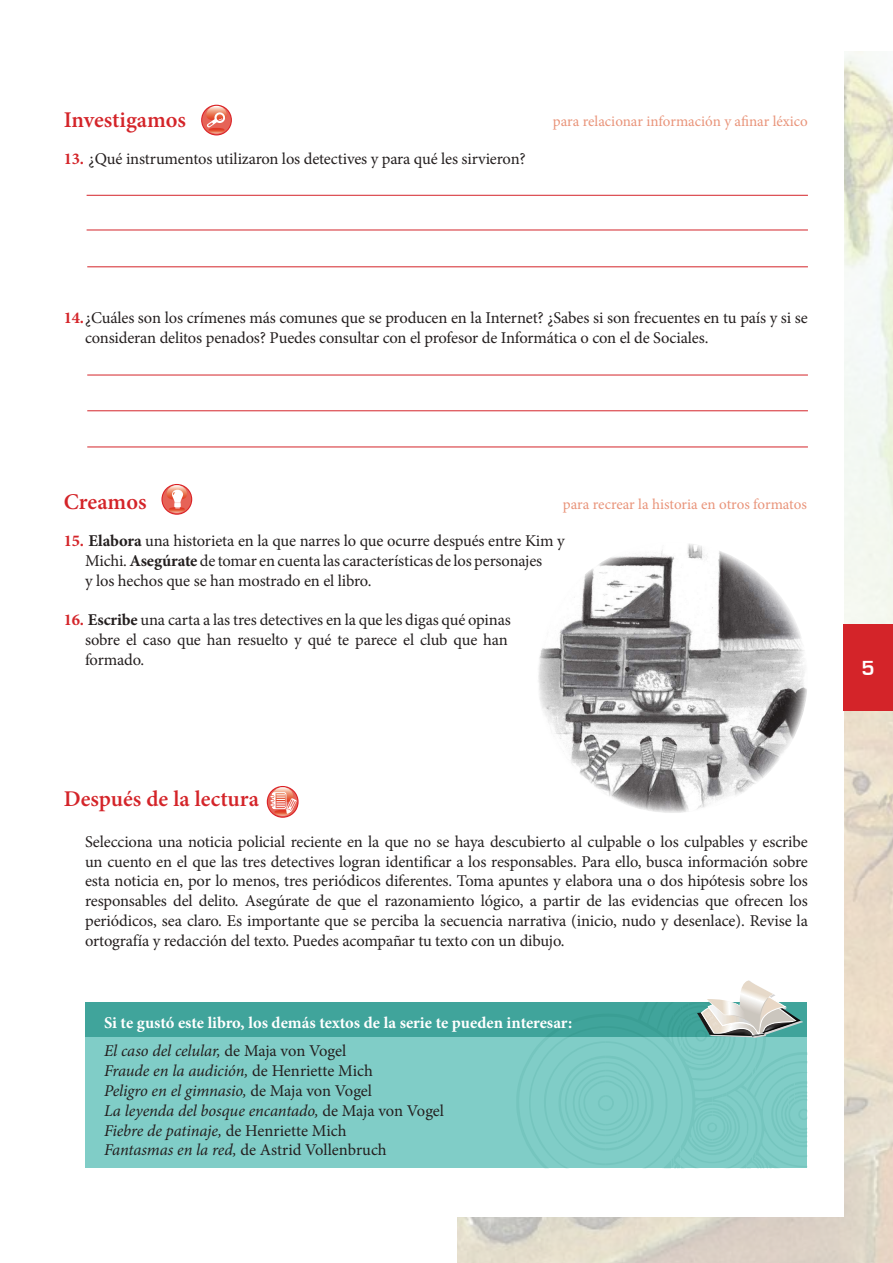
<style>
.page{position:relative;width:893px;height:1263px;background:#fff}
.page>*{position:absolute;margin:0;border:0;box-sizing:border-box;transform-origin:0 0}
.t1{font:600 22.5px "Minion Pro";color:#d42429}
.t2{font:700 21px "Eurostile";color:#fff}
.t3{font:16.5px/19.8px "Minion Pro";letter-spacing:-.01em;color:#241f1f}
.t4{font:italic 16.5px/19.8px "Minion Pro";letter-spacing:-.005em;color:#241f1f}
.t5{font:700 16.5px/28.3px "Minion Pro";color:#fff}
.t6{font:15px "Minion Pro";color:#e9947a}
.t7{font:7.05px "Myriad Pro";color:#241f1f}
.s1{font-weight:700;color:#d42429}
.s2{font-weight:700}
.s3{font-weight:400;font-style:italic;color:#241f1f}
.s4{font-weight:400;color:#241f1f}
.s5{font-style:normal}
</style>
<div class="page">
<svg style="left:457px;top:51px;width:436px;height:1212px"></svg>
<div style="left:0;top:0;width:843px;height:1216px;background:#fff"></div>
<div style="left:843px;top:624px;width:50px;height:87px;background:#d42429"></div>
<hr style="left:87px;top:195px;width:721px;height:1px;background:#d42429">
<hr style="left:87px;top:230px;width:721px;height:1px;background:#d42429">
<hr style="left:87px;top:375px;width:721px;height:1px;background:#d42429">
<hr style="left:87px;top:410px;width:721px;height:1px;background:#d42429">
<hr style="left:87px;top:447px;width:721px;height:1px;background:#d42429">
<hr style="left:87px;top:266px;width:721px;height:1px;background:#d42429">
<svg style="left:201px;top:105px;width:31px;height:30px"></svg>
<div style="left:202px;top:106px;width:29px;height:28px;background:#e66357;border-radius:50%"></div>
<svg style="left:206px;top:106px;width:21px;height:27px"></svg>
<div style="left:86px;top:1002px;width:721px;height:166px;background:#80cdc7"></div>
<svg style="left:515px;top:1036px;width:292px;height:132px"></svg>
<div style="left:86px;top:1002px;width:721px;height:34px;background:#40a49b"></div>
<svg style="left:697px;top:980px;width:106px;height:58px"></svg>
<svg style="left:161px;top:484px;width:31px;height:31px"></svg>
<div style="left:163px;top:485px;width:28px;height:29px;background:#e66357;border-radius:50%"></div>
<svg style="left:167px;top:485px;width:20px;height:28px"></svg>
<img style="left:537px;top:542px;width:271px;height:271px;border-radius:136px">
<svg style="left:267px;top:786px;width:32px;height:32px"></svg>
<svg style="left:268px;top:787px;width:29px;height:30px"></svg>
<svg style="left:270px;top:787px;width:27px;height:28px"></svg>
<h1 class="t1" style="left:64px;top:104px;width:124px">Investigamos</h1>
<p class="t3" style="left:64px;top:149px;width:463px"><span class="s1">13.</span> ¿Qué instrumentos utilizaron los detectives y para qué les sirvieron?</p>
<p class="t6" style="left:553px;top:111px;width:257px">para relacionar información y afinar léxico</p>
<p class="t3" style="left:85px;top:308px;width:724px;text-indent:-21px"><span class="s1">14.</span>¿Cuáles son los crímenes más comunes que se producen en la Internet? ¿Sabes si son frecuentes en tu país y si se consideran delitos penados? Puedes consultar con el profesor de Informática o con el de Sociales.</p>
<p class="t7" style="left:114px;top:331px;width:22px">asociar</p>
<p class="t7" style="left:168px;top:331px;width:24px">analizar</p>
<p class="t7" style="left:217px;top:331px;width:31px">saber mas</p>
<h1 class="t1" style="left:64px;top:487px;width:84px">Creamos</h1>
<p class="t3" style="left:85px;top:531px;width:481px;text-indent:-21px"><span class="s1">15.</span> <span class="s2">Elabora</span> una historieta en la que narres lo que ocurre después entre Kim y<br>Michi. <span class="s2">Asegúrate</span> de tomar en cuenta las características de los personajes<br>y los hechos que se han mostrado en el libro.</p>
<p class="t3" style="left:85px;top:610px;width:427px;text-indent:-21px"><span class="s1">16.</span> <span class="s2">Escribe</span> una carta a las tres detectives en la que les digas qué opinas sobre el caso que han resuelto y qué te parece el club que han formado.</p>
<p class="t6" style="left:563px;top:494px;width:245px">para recrear la historia en otros formatos</p>
<h1 class="t1" style="left:64px;top:783px;width:197px">Después de la lectura</h1>
<p class="t3" style="left:85px;top:832px;width:724px;text-align:justify">Selecciona una noticia policial reciente en la que no se haya descubierto al culpable o los culpables y escribe un cuento en el que las tres detectives logran identificar a los responsables. Para ello, busca información sobre esta noticia en, por lo menos, tres periódicos diferentes. Toma apuntes y elabora una o dos hipótesis sobre los responsables del delito. Asegúrate de que el razonamiento lógico, a partir de las evidencias que ofrecen los periódicos, sea claro. Es importante que se perciba la secuencia narrativa (inicio, nudo y desenlace). Revise la ortografía y redacción del texto. Puedes acompañar tu texto con un dibujo.</p>
<p class="t5" style="left:104px;top:1008px;width:470px">Si te gustó este libro, los demás textos de la serie te pueden interesar:<br><span class="s3">El caso del celular,</span> <span class="s4">de Maja von Vogel</span></p>
<p class="t4" style="left:104px;top:1061px;width:341px">Fraude en la audición, <span class="s5">de Henriette Mich<br></span>Peligro en el gimnasio, <span class="s5">de Maja von Vogel<br></span>La leyenda del bosque encantado, <span class="s5">de Maja von Vogel </span>Fiebre de patinaje, <span class="s5">de Henriette Mich<br></span>Fantasmas en la red, <span class="s5">de Astrid Vollenbruch</span></p>
<p class="t2" style="left:861px;top:656px;width:15px">5</p>
</div>
